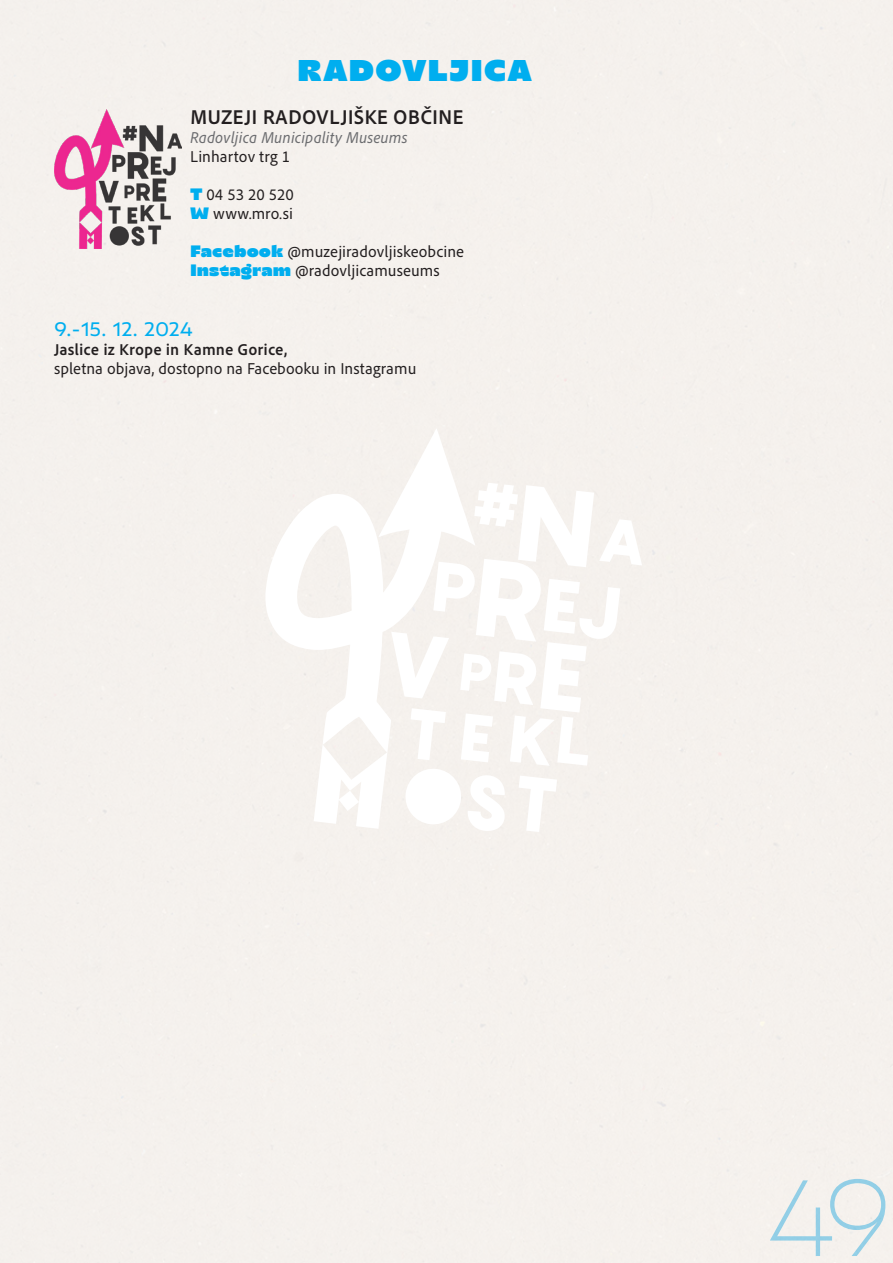
<style>
.page{position:relative;width:893px;height:1263px;background:#f5f1ed}
.page>*{position:absolute;margin:0;border:0;box-sizing:border-box;transform-origin:0 0}
.t1{font:200 108px "Transforma Sans Trial";color:#8dd7f7}
.t2{font:900 30px "Transforma Sans Trial";letter-spacing:.025em;color:#00aeef}
.t3{font:700 21px "Adobe Clean UX";color:#231f20}
.t4{font:500 19.5px "Transforma Sans Trial";color:#00aeef}
.t5{font:16.5px/19px "Adobe Clean UX";color:#231f20}
.t6{font:italic 16.5px "Adobe Clean UX";color:#6c6d70}
.s1{font-family:"Transforma Sans Trial";font-weight:900;color:#00aeef}
.s2{font-weight:700}
</style>
<div class="page">
<svg style="left:391px;top:483px;width:251px;height:349px"></svg>
<svg style="left:265px;top:428px;width:210px;height:401px;fill:#f6f2ee"></svg>
<img style="left:54px;top:109px;width:128px;height:139px">
<p class="t2" style="left:297px;top:51px;width:237px">RADOVLJICA</p>
<p class="t3" style="left:190px;top:104px;width:275px">MUZEJI RADOVLJIŠKE OBČINE</p>
<p class="t6" style="left:190px;top:127px;width:219px">Radovljica Municipality Museums</p>
<p class="t5" style="left:190px;top:147px;width:102px">Linhartov trg 1</p>
<p class="t5" style="left:190px;top:185px;width:105px"><span class="s1">T</span> 04 53 20 520</p>
<p class="t5" style="left:190px;top:203px;width:104px"><span class="s1">W</span> www.mro.si</p>
<p class="t5" style="left:190px;top:241px;width:275px"><span class="s1">Facebook</span> @muzejiradovljiskeobcine</p>
<p class="t5" style="left:190px;top:260px;width:251px"><span class="s1">Instagram</span> @radovljicamuseums</p>
<p class="t4" style="left:54px;top:317px;width:140px">9.-15. 12. 2024</p>
<p class="t5" style="left:54px;top:340px;width:364px"><span class="s2">Jaslice iz Krope in Kamne Gorice,<br></span>spletna objava, dostopno na Facebooku in Instagramu</p>
<h1 class="t1" style="left:765px;top:1145px;width:129px">49</h1>
</div>
